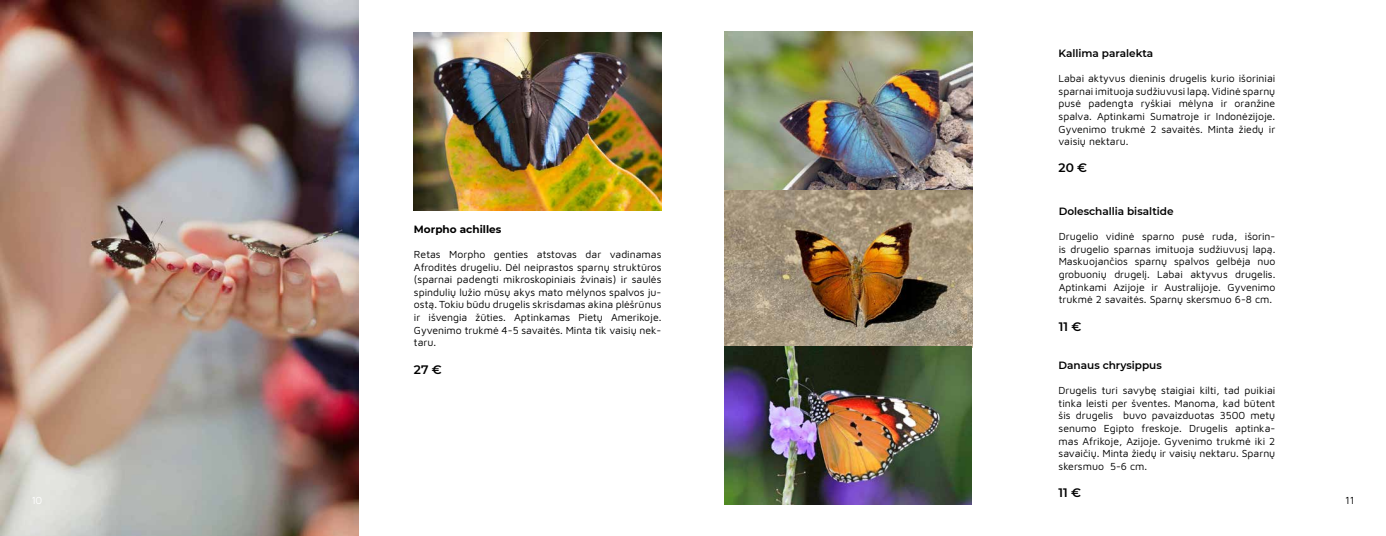
<style>
.page{position:relative;width:1386px;height:536px;background:#fff}
.page>*{position:absolute;margin:0;border:0;box-sizing:border-box;transform-origin:0 0}
.t1{font:600 12.25px "Montserrat";color:#000}
.t2{font:10.5px/12.6px "Maven Pro";color:#000;text-align:justify}
.t3{font:600 10.5px "Montserrat";color:#000}
.t4{font:700 10.5px "Montserrat";color:#000}
.t5{font:10.5px "Maven Pro";color:#fff}
</style>
<div class="page">
<img style="left:0;top:0;width:358px;height:536px">
<img style="left:724px;top:32px;width:248px;height:314px">
<img style="left:414px;top:32px;width:247px;height:178px">
<img style="left:724px;top:346px;width:248px;height:158px">
<p class="t3" style="left:1059px;top:46px;width:96px">Kallima paralekta</p>
<p class="t2" style="left:1059px;top:71px;width:218px">Labai aktyvus dieninis drugelis kurio išoriniai sparnai imituoja sudžiuvusi lapą. Vidinė sparnų pusė padengta ryškiai mėlyna ir oranžine spalva. Aptinkami Sumatroje ir Indonėzijoje.<br>Gyvenimo trukmė 2 savaitės. Minta žiedų ir vaisių nektaru.</p>
<p class="t1" style="left:1059px;top:159px;width:30px">20 €</p>
<p class="t3" style="left:1059px;top:204px;width:116px">Doleschallia bisaltide</p>
<p class="t2" style="left:1059px;top:229px;width:218px">Drugelio vidinė sparno pusė ruda, išorin&shy;is drugelio sparnas imituoja sudžiuvusį lapą.<br>Maskuojančios sparnų spalvos gelbėja nuo grobuonių drugelį. Labai aktyvus drugelis.<br>Aptinkami Azijoje ir Australijoje. Gyvenimo trukmė 2 savaitės. Sparnų skersmuo 6-8 cm.</p>
<p class="t1" style="left:1059px;top:317px;width:24px">11 €</p>
<p class="t4" style="left:414px;top:221px;width:89px">Morpho achilles</p>
<p class="t2" style="left:414px;top:247px;width:249px">Retas Morpho genties atstovas dar vadinamas Afroditės drugeliu. Dėl neiprastos sparnų struktūros (sparnai padengti mikroskopiniais žvinais) ir saulės spindulių lužio mūsų akys mato mėlynos spalvos ju&shy;ostą. Tokiu būdu drugelis skrisdamas akina plėšrūnus ir išvengia žūties. Aptinkamas Pietų Amerikoje.<br>Gyvenimo trukmė 4-5 savaitės. Minta tik vaisių nek&shy;taru.</p>
<p class="t1" style="left:414px;top:360px;width:29px">27 €</p>
<p class="t3" style="left:1059px;top:357px;width:105px">Danaus chrysippus</p>
<p class="t2" style="left:1059px;top:383px;width:218px">Drugelis turi savybę staigiai kilti, tad puikiai tinka leisti per šventes. Manoma, kad būtent šis drugelis buvo pavaizduotas 3500 metų senumo Egipto freskoje. Drugelis aptinka&shy;mas Afrikoje, Azijoje. Gyvenimo trukmė iki 2 savaičių. Minta žiedų ir vaisių nektaru. Sparnų skersmuo 5-6 cm.</p>
<p class="t1" style="left:1059px;top:484px;width:24px">11 €</p>
<p class="t5" style="left:32px;top:493px;width:12px">10</p>
<p class="t2" style="left:1345px;top:493px;width:11px">11</p>
</div>
